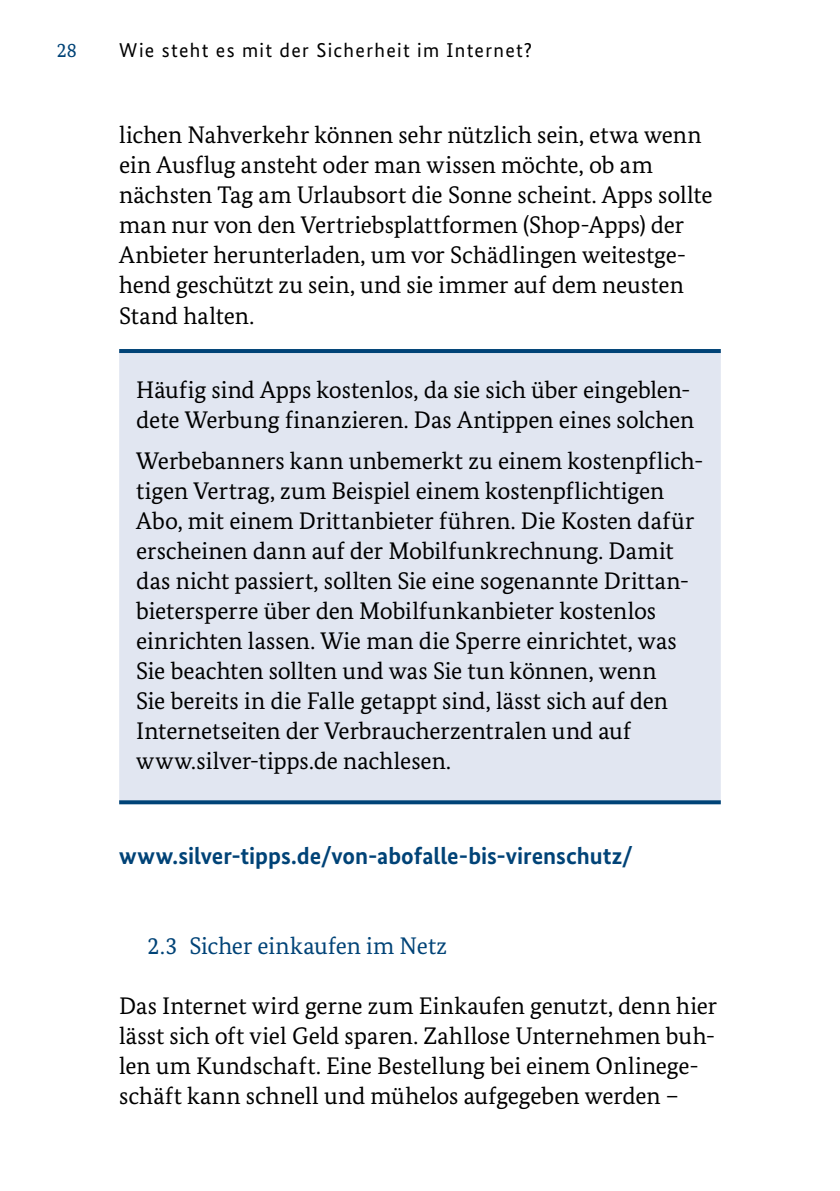
<style>
.page{position:relative;width:840px;height:1191px;background:#fff}
.page>*{position:absolute;margin:0;border:0;box-sizing:border-box;transform-origin:0 0}
.C-05-P-Fließtext_Kasten{font:24px/30px "Bundes Serif";letter-spacing:-.005em;color:#000}
.C-02-p-Fließtext{font:24px/30px "Bundes Serif";letter-spacing:-.005em;color:#000}
.C-02-p-Fließtext-2{font:700 24px "Bundes Sans";color:#004377}
.C-03-H2-1_1_Head{font:24px "Bundes Serif";letter-spacing:-.005em;color:#004377}
.t1{font:20px "Bundes Sans";letter-spacing:.065em;color:#000}
.t2{font:20px "Bundes Serif";color:#004377}
</style>
<div class="page">
<div style="left:119px;top:353px;width:601px;height:447px;background:#e1e6f1"></div>
<hr style="left:119px;top:349px;width:601px;height:4px;background:#004377">
<svg style="left:119px;top:800px;width:601px;height:4px;background:#114f80"></svg>
<p class="t2" style="left:57px;top:38px;width:21px">28</p>
<p class="t1" style="left:119px;top:38px;width:414px">Wie steht es mit der Sicherheit im Internet?</p>
<p class="C-02-p-Fließtext" style="left:119px;top:120px;width:594px">lichen Nahverkehr können sehr nützlich sein, etwa wenn ein Ausflug ansteht oder man wissen möchte, ob am nächsten Tag am Urlaubsort die Sonne scheint. Apps sollte man nur von den Vertriebsplattformen (Shop-Apps) der Anbieter herunterladen, um vor Schädlingen weitestge&shy;hend geschützt zu sein, und sie immer auf dem neusten Stand halten.</p>
<p class="C-05-P-Fließtext_Kasten" style="left:136px;top:374px;width:559px">Häufig sind Apps kostenlos, da sie sich über eingeblen&shy;dete Werbung finanzieren. Das Antippen eines solchen</p>
<p class="C-05-P-Fließtext_Kasten" style="left:136px;top:445px;width:568px">Werbebanners kann unbemerkt zu einem kostenpflich&shy;tigen Vertrag, zum Beispiel einem kostenpflichtigen Abo, mit einem Drittanbieter führen. Die Kosten dafür erscheinen dann auf der Mobilfunkrechnung. Damit das nicht passiert, sollten Sie eine sogenannte Drittan&shy;bietersperre über den Mobilfunkanbieter kostenlos einrichten lassen. Wie man die Sperre einrichtet, was Sie beachten sollten und was Sie tun können, wenn<br>Sie bereits in die Falle getappt sind, lässt sich auf den Internetseiten der Verbraucherzentralen und auf www.silver-tipps.de nachlesen.</p>
<p class="C-02-p-Fließtext-2" style="left:119px;top:841px;width:515px">www.silver-tipps.de/von-abofalle-bis-virenschutz/</p>
<h2 class="C-03-H2-1_1_Head" style="left:147px;top:931px;width:301px">2.3 Sicher einkaufen im Netz</h2>
<p class="C-02-p-Fließtext" style="left:119px;top:990px;width:599px">Das Internet wird gerne zum Einkaufen genutzt, denn hier lässt sich oft viel Geld sparen. Zahllose Unternehmen buh&shy;len um Kundschaft. Eine Bestellung bei einem Onlinege&shy;schäft kann schnell und mühelos aufgegeben werden –</p>
</div>
